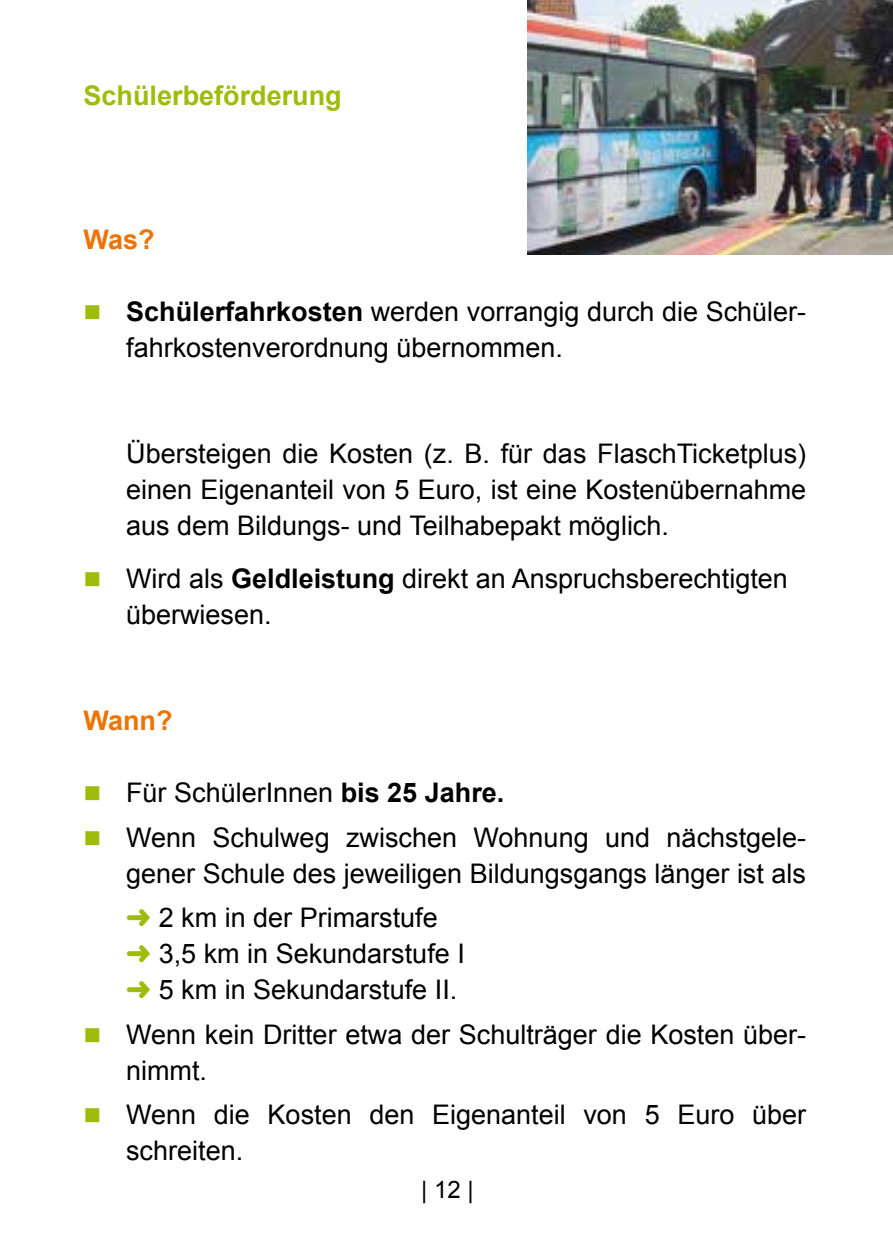
<style>
.page{position:relative;width:893px;height:1259px;background:#fff}
.page>*{position:absolute;margin:0;border:0;box-sizing:border-box;transform-origin:0 0}
.t1{font:27px/36px "Arial";color:#000}
.t2{font:700 27px "Arial";color:#9fbc0a}
.t3{font:700 27px "Arial";color:#ec7405}
.t4{font:24px "Arial";color:#000}
.s1{color:#9fbc0a}
.s2{font-weight:700}
</style>
<div class="page">
<img style="left:527px;top:0;width:366px;height:255px">
<p class="t2" style="left:84px;top:77px;width:260px">Schülerbeförderung</p>
<p class="t3" style="left:84px;top:221px;width:73px">Was?</p>
<p class="t1" style="left:126px;top:294px;width:682px;text-indent:-43px"><span class="s1">■</span> <span class="s2">Schülerfahrkosten</span> werden vorrangig durch die Schüler&shy;fahrkostenverordnung übernommen.</p>
<p class="t1" style="left:126px;top:436px;width:682px;text-align:justify">Übersteigen die Kosten (z. B. für das FlaschTicketplus) einen Eigenanteil von 5 Euro, ist eine Kostenübernahme aus dem Bildungs- und Teilhabepakt möglich.</p>
<p class="t1" style="left:126px;top:561px;width:663px;text-indent:-42px"><span class="s1">■</span> Wird als <span class="s2">Geldleistung</span> direkt an Anspruchsberechtigten überwiesen.</p>
<p class="t3" style="left:84px;top:702px;width:90px">Wann?</p>
<p class="t1" style="left:84px;top:775px;width:422px"><span class="s1">■</span> Für SchülerInnen <span class="s2">bis 25 Jahre.</span></p>
<p class="t1" style="left:84px;top:819px;width:724px;text-align:right"><span class="s1">■</span> Wenn Schulweg zwischen Wohnung und nächstgele&shy;gener Schule des jeweiligen Bildungsgangs länger ist als</p>
<p class="t1" style="left:126px;top:900px;width:340px"><span class="s1">➜</span> 2 km in der Primarstufe <span class="s1">➜</span> 3,5 km in Sekundarstufe I <span class="s1">➜</span> 5 km in Sekundarstufe II.</p>
<p class="t1" style="left:126px;top:1016px;width:682px;text-indent:-43px"><span class="s1">■</span> Wenn kein Dritter etwa der Schulträger die Kosten über&shy;nimmt.</p>
<p class="t1" style="left:126px;top:1097px;width:682px;text-indent:-43px"><span class="s1">■</span> Wenn die Kosten den Eigenanteil von 5 Euro über schreiten.</p>
<p class="t4" style="left:421px;top:1173px;width:54px">| 12 |</p>
</div>
